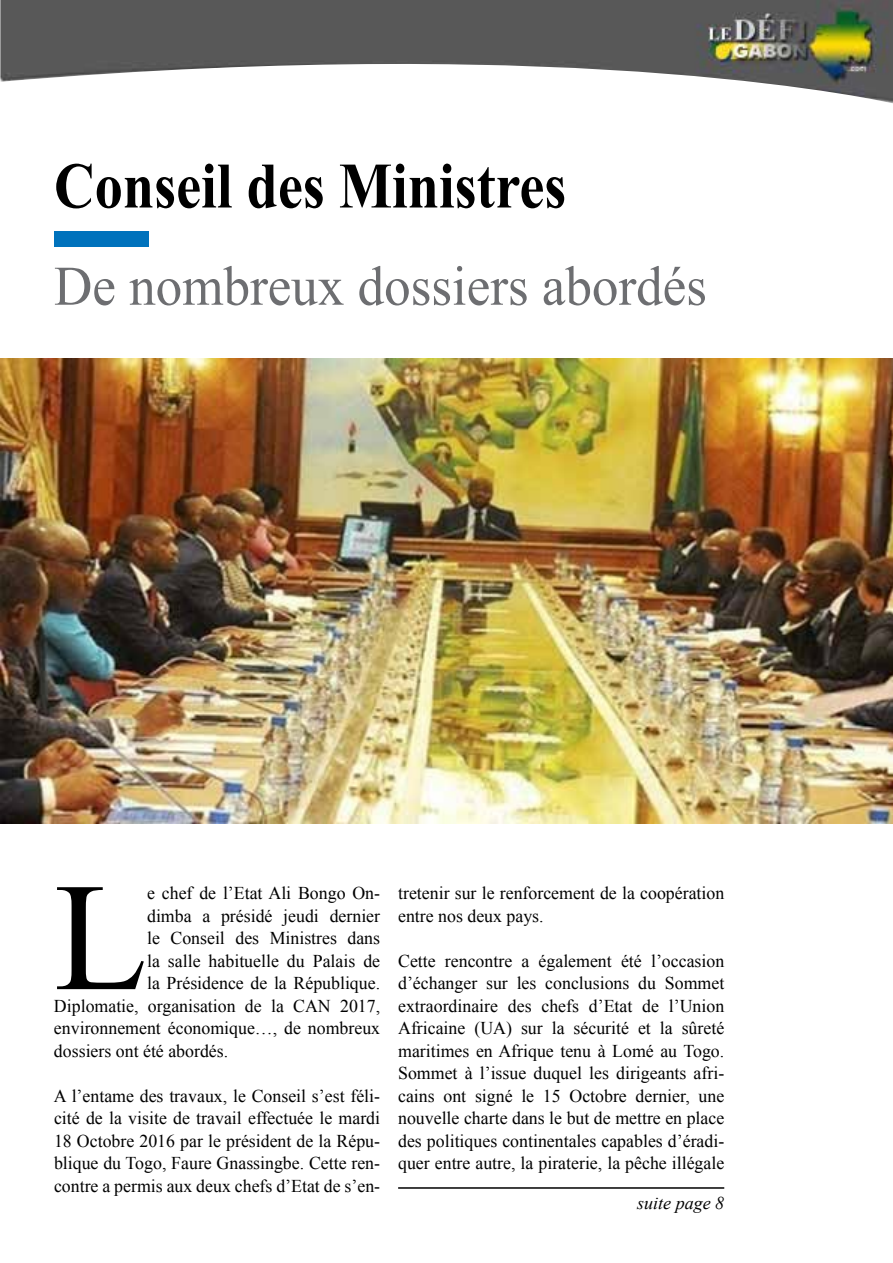
<style>
.page{position:relative;width:893px;height:1263px;background:#fff}
.page>*{position:absolute;margin:0;border:0;box-sizing:border-box;transform-origin:0 0}
.t1{font:153.9px "Times New Roman";color:#000}
.t2{font:700 64.8px "Times New Roman";color:#000;scale:.87 1}
.t3{font:55.8px "Times New Roman";color:#6d6e71;scale:.95 1}
.t4{font:18px/22.5px "Times New Roman";color:#000;text-align:justify}
.t5{font:italic 18px "Times New Roman";color:#000}
</style>
<div class="page">
<img style="left:0;top:0;width:893px;height:103px">
<hr style="left:398px;top:1187px;width:326px;height:2px;background:#000">
<div style="left:54px;top:231px;width:95px;height:15px;background:#0072bc"></div>
<img style="left:0;top:358px;width:893px;height:465px">
<h2 class="t2" style="left:54px;top:139px;width:590px">Conseil des Ministres</h2>
<h3 class="t3" style="left:54px;top:247px;width:689px">De nombreux dossiers abordés</h3>
<h1 class="t1" style="left:54px;top:829px;width:95px">L</h1>
<p class="t4" style="left:147px;top:881px;width:235px">e chef de l’Etat Ali Bongo On-</p>
<p class="t4" style="left:147px;top:904px;width:235px">dimba a présidé jeudi dernier</p>
<p class="t4" style="left:147px;top:926px;width:235px">le Conseil des Ministres dans</p>
<p class="t4" style="left:147px;top:949px;width:235px">la salle habituelle du Palais de</p>
<p class="t4" style="left:147px;top:971px;width:235px">la Présidence de la République.</p>
<p class="t4" style="left:54px;top:994px;width:328px">Diplomatie, organisation de la CAN 2017,</p>
<p class="t4" style="left:54px;top:1016px;width:328px">environnement économique…, de nombreux</p>
<p class="t4" style="left:54px;top:1039px;width:176px">dossiers ont été abordés.</p>
<p class="t4" style="left:54px;top:1084px;width:328px">A l’entame des travaux, le Conseil s’est féli&shy;cité de la visite de travail effectuée le mardi 18 Octobre 2016 par le président de la Répu&shy;blique du Togo, Faure Gnassingbe. Cette ren&shy;contre a permis aux deux chefs d’Etat de s’en-</p>
<p class="t4" style="left:398px;top:881px;width:328px">tretenir sur le renforcement de la coopération entre nos deux pays.</p>
<p class="t4" style="left:398px;top:949px;width:328px">Cette rencontre a également été l’occasion d’échanger sur les conclusions du Sommet extraordinaire des chefs d’Etat de l’Union Africaine (UA) sur la sécurité et la sûreté maritimes en Afrique tenu à Lomé au Togo.<br>Sommet à l’issue duquel les dirigeants afri&shy;cains ont signé le 15 Octobre dernier, une nouvelle charte dans le but de mettre en place des politiques continentales capables d’éradi&shy;quer entre autre, la piraterie, la pêche illégale</p>
<p class="t5" style="left:637px;top:1190px;width:88px">suite page 8</p>
</div>
